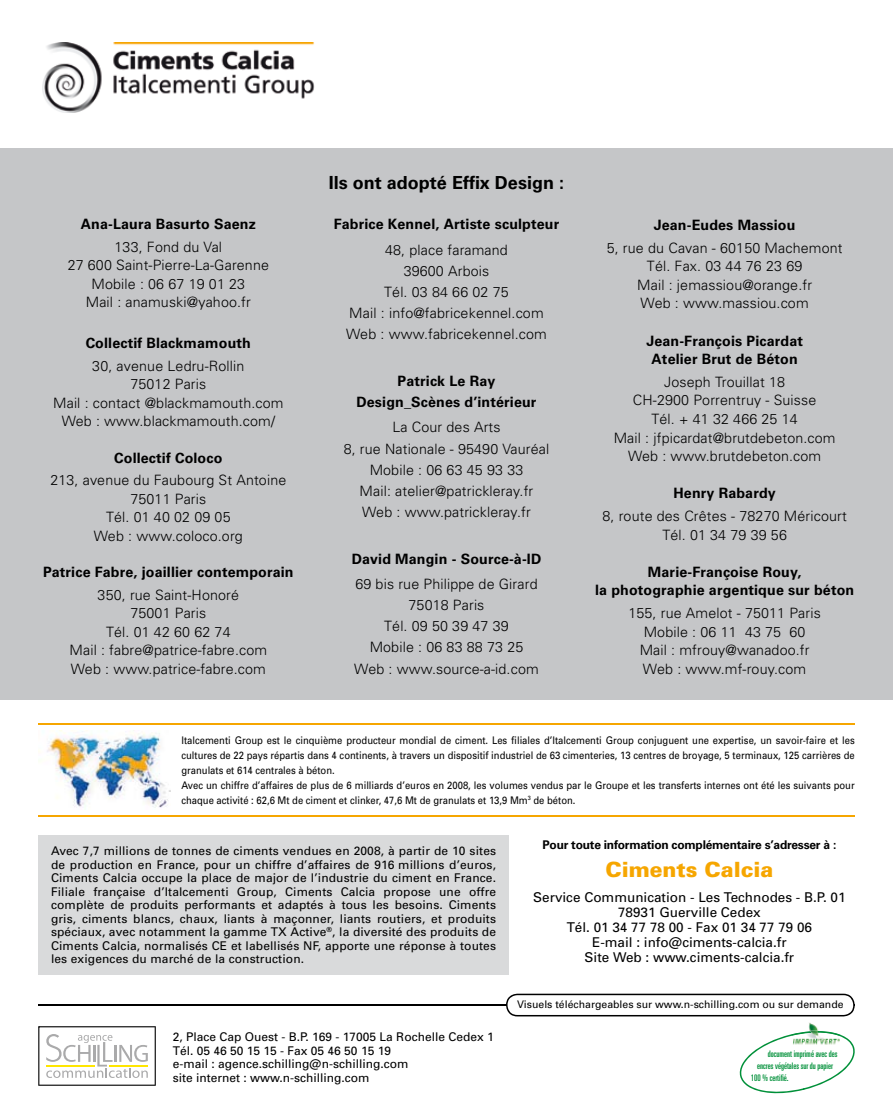
<style>
.page{position:relative;width:893px;height:1106px;background:#fff}
.page>*{position:absolute;margin:0;border:0;box-sizing:border-box;transform-origin:0 0}
.t1{font:900 21px "Univers";color:#f6a600}
.t2{font:700 18px "Univers";color:#000}
.t3{font:300 14.25px/18.5px "Univers";letter-spacing:.01em;color:#000;text-align:center}
.t4{font:700 14.25px/18.6px "Univers";letter-spacing:.01em;color:#000;text-align:center}
.t5{font:13.5px/15px "Univers";color:#000;text-align:center}
.t6{font:12px/13.5px "Univers";color:#000}
.t7{font:700 12px "Univers";letter-spacing:-.02em;color:#000}
.t8{font:10.5px/15px "Univers";color:#000;scale:.9 1}
.t9{font:10.5px "Univers";color:#000}
.t10{font:ultra-condensed 9px "Univers";color:#009039}
</style>
<div class="page">
<div style="left:0;top:0;width:893px;height:699px;background:#c5c6c8"></div>
<hr style="left:38px;top:1004px;width:817px;height:1px;background:#000">
<svg style="left:38px;top:1026px;width:118px;height:59px"></svg>
<svg style="left:506px;top:993px;width:349px;height:23px"></svg>
<div style="left:38px;top:835px;width:471px;height:140px;background:#d9dadb"></div>
<hr style="left:38px;top:723px;width:817px;height:2px;background:#f6a600">
<hr style="left:38px;top:815px;width:817px;height:1px;background:#f6a600">
<img style="left:38px;top:730px;width:132px;height:78px">
<img style="left:809px;top:1022px;width:9px;height:8px">
<svg style="left:739px;top:1030px;width:116px;height:64px"></svg>
<div style="left:0;top:0;width:893px;height:148px;background:#fff"></div>
<img style="left:43px;top:43px;width:272px;height:69px">
<p class="t4" style="left:81px;top:215px;width:177px">Ana-Laura Basurto Saenz</p>
<p class="t3" style="left:68px;top:238px;width:203px">133, Fond du Val<br>27 600 Saint-Pierre-La-Garenne<br>Mobile : 06 67 19 01 23<br>Mail : anamuski@yahoo.fr</p>
<p class="t4" style="left:86px;top:334px;width:167px">Collectif Blackmamouth</p>
<p class="t3" style="left:53px;top:356px;width:232px">30, avenue Ledru-Rollin<br>75012 Paris<br>Mail : contact @blackmamouth.com<br>Web : www.blackmamouth.com/</p>
<p class="t4" style="left:114px;top:448px;width:110px">Collectif Coloco</p>
<p class="t3" style="left:50px;top:471px;width:237px">213, avenue du Faubourg St Antoine<br>75011 Paris<br>Tél. 01 40 02 09 05<br>Web : www.coloco.org</p>
<p class="t4" style="left:43px;top:563px;width:252px">Patrice Fabre, joaillier contemporain</p>
<p class="t3" style="left:70px;top:586px;width:199px">350, rue Saint-Honoré<br>75001 Paris<br>Tél. 01 42 60 62 74<br>Mail : fabre@patrice-fabre.com<br>Web : www.patrice-fabre.com</p>
<p class="t2" style="left:329px;top:172px;width:237px">Ils ont adopté Effix Design :</p>
<p class="t4" style="left:334px;top:215px;width:227px">Fabrice Kennel, Artiste sculpteur</p>
<p class="t3" style="left:346px;top:239px;width:202px;line-height:21.1px">48, place faramand<br>39600 Arbois<br>Tél. 03 84 66 02 75<br>Mail : info@fabricekennel.com<br>Web : www.fabricekennel.com</p>
<p class="t4" style="left:356px;top:370px;width:182px;line-height:21.1px">Patrick Le Ray<br>Design_Scènes d’intérieur</p>
<p class="t3" style="left:344px;top:417px;width:207px;line-height:21.1px">La Cour des Arts<br>8, rue Nationale - 95490 Vauréal<br>Mobile : 06 63 45 93 33<br>Mail: atelier@patrickleray.fr<br>Web : www.patrickleray.fr</p>
<p class="t4" style="left:352px;top:549px;width:191px">David Mangin - Source-à-ID</p>
<p class="t3" style="left:354px;top:573px;width:186px;line-height:21.1px">69 bis rue Philippe de Girard<br>75018 Paris<br>Tél. 09 50 39 47 39<br>Mobile : 06 83 88 73 25<br>Web : www.source-a-id.com</p>
<p class="t4" style="left:654px;top:216px;width:143px">Jean-Eudes Massiou</p>
<p class="t3" style="left:607px;top:238px;width:237px">5, rue du Cavan - 60150 Machemont<br>Tél. Fax. 03 44 76 23 69<br>Mail : jemassiou@orange.fr<br>Web : www.massiou.com</p>
<p class="t4" style="left:646px;top:331px;width:158px">Jean-François Picardat<br>Atelier Brut de Béton</p>
<p class="t3" style="left:614px;top:372px;width:223px">Joseph Trouillat 18<br>CH-2900 Porrentruy - Suisse<br>Tél. + 41 32 466 25 14<br>Mail : jfpicardat@brutdebeton.com<br>Web : www.brutdebeton.com</p>
<p class="t4" style="left:673px;top:484px;width:104px">Henry Rabardy</p>
<p class="t3" style="left:602px;top:506px;width:246px">8, route des Crêtes - 78270 Méricourt<br>Tél. 01 34 79 39 56</p>
<p class="t4" style="left:595px;top:562px;width:261px">Marie-Françoise Rouy,<br>la photographie argentique sur béton</p>
<p class="t3" style="left:628px;top:603px;width:194px">155, rue Amelot - 75011 Paris<br>Mobile : 06 11 43 75 60<br>Mail : mfrouy@wanadoo.fr<br>Web : www.mf-rouy.com</p>
<p class="t8" style="left:181px;top:732px;width:750px">Italcementi Group est le cinquième producteur mondial de ciment. Les filiales d’Italcementi Group conjuguent une expertise, un savoir-faire et les cultures de 22 pays répartis dans 4 continents, à travers un dispositif industriel de 63 cimenteries, 13 centres de broyage, 5 terminaux, 125 carrières de granulats et 614 centrales à béton.<br>Avec un chiffre d’affaires de plus de 6 milliards d’euros en 2008, les volumes vendus par le Groupe et les transferts internes ont été les suivants pour chaque activité : 62,6 Mt de ciment et clinker, 47,6 Mt de granulats et 13,9 Mm<sup>3</sup> de béton.</p>
<p class="t6" style="left:51px;top:844px;width:447px;text-align:justify">Avec 7,7 millions de tonnes de ciments vendues en 2008, à partir de 10 sites de production en France, pour un chiffre d’affaires de 916 millions d’euros, Ciments Calcia occupe la place de major de l’industrie du ciment en France.<br>Filiale française d’Italcementi Group, Ciments Calcia propose une offre complète de produits performants et adaptés à tous les besoins. Ciments gris, ciments blancs, chaux, liants à maçonner, liants routiers, et produits spéciaux, avec notamment la gamme TX Active<sup>®</sup>, la diversité des produits de Ciments Calcia, normalisés CE et labellisés NF, apporte une réponse à toutes les exigences du marché de la construction.</p>
<p class="t6" style="left:173px;top:1030px;width:322px">2, Place Cap Ouest - B.P. 169 - 17005 La Rochelle Cedex 1<br>Tél. 05 46 50 15 15 - Fax 05 46 50 15 19<br>e-mail : agence.schilling@n-schilling.com<br>site internet : www.n-schilling.com</p>
<p class="t7" style="left:542px;top:838px;width:295px">Pour toute information complémentaire s’adresser à :</p>
<h1 class="t1" style="left:605px;top:856px;width:169px">Ciments Calcia</h1>
<p class="t5" style="left:533px;top:889px;width:314px">Service Communication - Les Technodes - B.P. 01<br>78931 Guerville Cedex<br>Tél. 01 34 77 78 00 - Fax 01 34 77 79 06<br>E-mail : info@ciments-calcia.fr<br>Site Web : www.ciments-calcia.fr</p>
<p class="t9" style="left:517px;top:998px;width:328px">Visuels téléchargeables sur www.n-schilling.com ou sur demande</p>
<p class="t10" style="left:768px;top:1048px;width:71px">document imprimé avec des</p>
<p class="t10" style="left:757px;top:1060px;width:77px">encres végétales sur du papier</p>
<p class="t10" style="left:751px;top:1072px;width:39px">100 % certifié.</p>
</div>
